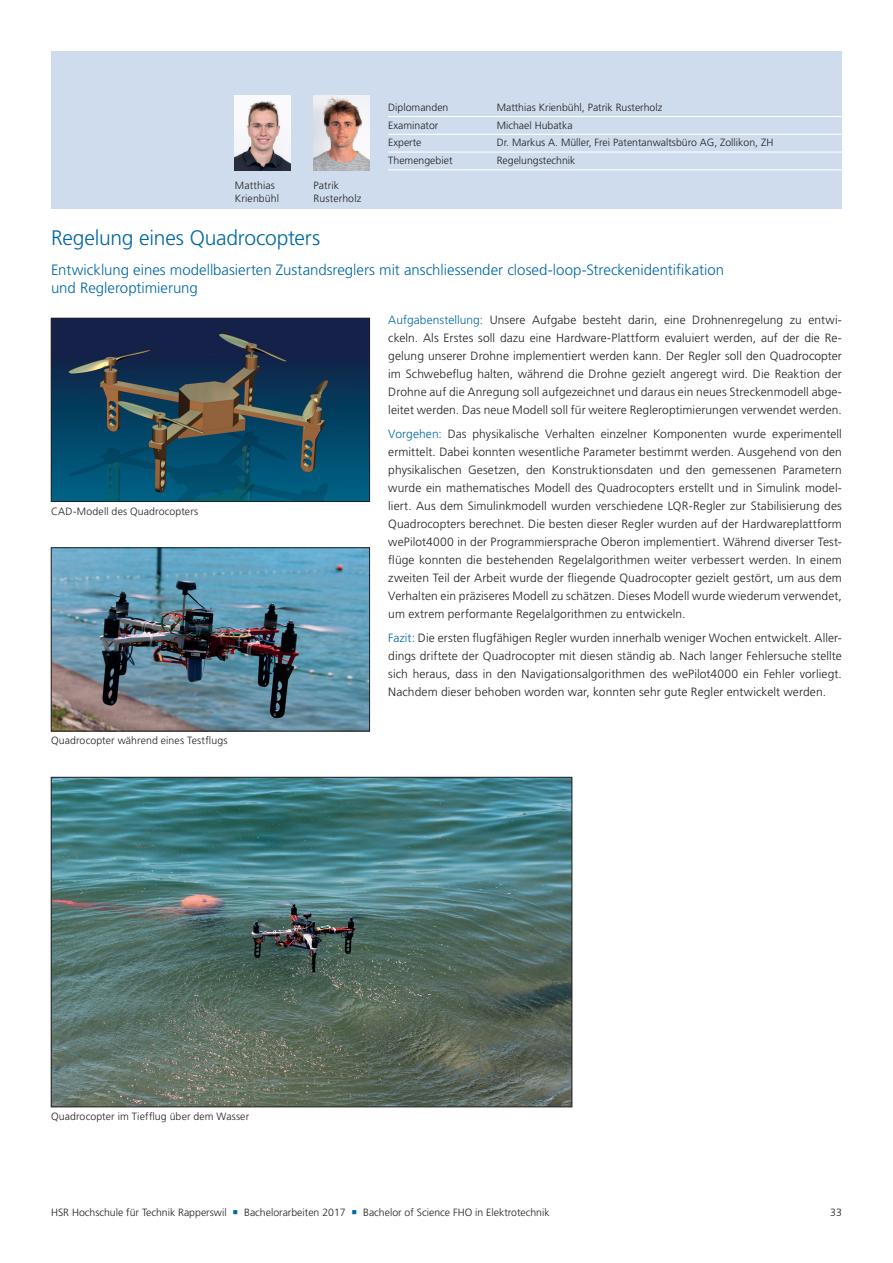
<style>
.page{position:relative;width:893px;height:1263px;background:#fff}
.page>*{position:absolute;margin:0;border:0;box-sizing:border-box;transform-origin:0 0}
.t1{font:300 21px "Frutiger LT Pro";letter-spacing:-.01em;color:#0068a5}
.t2{font:300 15px/18px "Frutiger LT Pro";color:#0068a5}
.t3{font:300 12px/18px "Frutiger LT Pro";letter-spacing:.005em;color:#231f20;text-align:justify}
.t4{font:300 10.5px/13.5px "Frutiger LT Pro";color:#231f20}
.s1{color:#0068a5}
</style>
<div class="page">
<div style="left:51px;top:51px;width:791px;height:157px;background:#cedced"></div>
<img style="left:53px;top:320px;width:315px;height:180px">
<div style="left:51px;top:318px;width:319px;height:184px;border:1px solid #231f20"></div>
<img style="left:53px;top:549px;width:315px;height:180px">
<div style="left:51px;top:547px;width:319px;height:184px;border:1px solid #231f20"></div>
<img style="left:53px;top:779px;width:517px;height:326px">
<hr style="left:388px;top:116px;width:454px;height:1px;background:#fff">
<hr style="left:388px;top:134px;width:454px;height:1px;background:#fff">
<hr style="left:388px;top:151px;width:454px;height:2px;background:#fff">
<hr style="left:388px;top:169px;width:454px;height:1px;background:#fff">
<img style="left:235px;top:95px;width:56px;height:75px">
<img style="left:314px;top:95px;width:56px;height:75px">
<p class="t4" style="left:235px;top:178px;width:46px">Matthias<br>Krienbühl</p>
<p class="t4" style="left:314px;top:178px;width:49px">Patrik<br>Rusterholz</p>
<p class="t4" style="left:388px;top:101px;width:62px">Diplomanden</p>
<p class="t4" style="left:497px;top:101px;width:167px">Matthias Krienbühl, Patrik Rusterholz</p>
<p class="t4" style="left:388px;top:118px;width:52px">Examinator</p>
<p class="t4" style="left:497px;top:118px;width:77px">Michael Hubatka</p>
<p class="t4" style="left:388px;top:136px;width:35px">Experte</p>
<p class="t4" style="left:497px;top:136px;width:278px">Dr. Markus A. Müller, Frei Patentanwaltsbüro AG, Zollikon, ZH</p>
<p class="t4" style="left:388px;top:154px;width:66px">Themengebiet</p>
<p class="t4" style="left:497px;top:154px;width:80px">Regelungstechnik</p>
<h1 class="t1" style="left:51px;top:225px;width:271px">Regelung eines Quadrocopters</h1>
<p class="t2" style="left:51px;top:261px;width:675px">Entwicklung eines modellbasierten Zustandsreglers mit anschliessender closed-loop-Streckenidentifikation und Regleroptimierung</p>
<p class="t4" style="left:51px;top:504px;width:149px">CAD-Modell des Quadrocopters</p>
<p class="t4" style="left:51px;top:734px;width:178px">Quadrocopter während eines Testflugs</p>
<p class="t3" style="left:388px;top:311px;width:455px"><span class="s1">Aufgabenstellung:</span> Unsere Aufgabe besteht darin, eine Drohnenregelung zu entwi&shy;ckeln. Als Erstes soll dazu eine Hardware-Plattform evaluiert werden, auf der die Re&shy;gelung unserer Drohne implementiert werden kann. Der Regler soll den Quadrocopter im Schwebeflug halten, während die Drohne gezielt angeregt wird. Die Reaktion der Drohne auf die Anregung soll aufgezeichnet und daraus ein neues Streckenmodell abge&shy;leitet werden. Das neue Modell soll für weitere Regleroptimierungen verwendet werden.</p>
<p class="t3" style="left:388px;top:425px;width:455px"><span class="s1">Vorgehen:</span> Das physikalische Verhalten einzelner Komponenten wurde experimentell ermittelt. Dabei konnten wesentliche Parameter bestimmt werden. Ausgehend von den physikalischen Gesetzen, den Konstruktionsdaten und den gemessenen Parametern wurde ein mathematisches Modell des Quadrocopters erstellt und in Simulink model&shy;liert. Aus dem Simulinkmodell wurden verschiedene LQR-Regler zur Stabilisierung des Quadrocopters berechnet. Die besten dieser Regler wurden auf der Hardwareplattform wePilot4000 in der Programmiersprache Oberon implementiert. Während diverser Test&shy;flüge konnten die bestehenden Regelalgorithmen weiter verbessert werden. In einem zweiten Teil der Arbeit wurde der fliegende Quadrocopter gezielt gestört, um aus dem Verhalten ein präziseres Modell zu schätzen. Dieses Modell wurde wiederum verwendet, um extrem performante Regelalgorithmen zu entwickeln.</p>
<p class="t3" style="left:388px;top:629px;width:455px"><span class="s1">Fazit:</span> Die ersten flugfähigen Regler wurden innerhalb weniger Wochen entwickelt. Aller&shy;dings driftete der Quadrocopter mit diesen ständig ab. Nach langer Fehlersuche stellte sich heraus, dass in den Navigationsalgorithmen des wePilot4000 ein Fehler vorliegt.<br>Nachdem dieser behoben worden war, konnten sehr gute Regler entwickelt werden.</p>
<p class="t4" style="left:51px;top:1110px;width:200px">Quadrocopter im Tiefflug über dem Wasser</p>
<p class="t4" style="left:51px;top:1206px;width:500px">HSR Hochschule für Technik Rapperswil <span class="s1">○</span> Bachelorarbeiten 2017 <span class="s1">○</span> Bachelor of Science FHO in Elektrotechnik</p>
<p class="t4" style="left:830px;top:1206px;width:13px">33</p>
</div>
